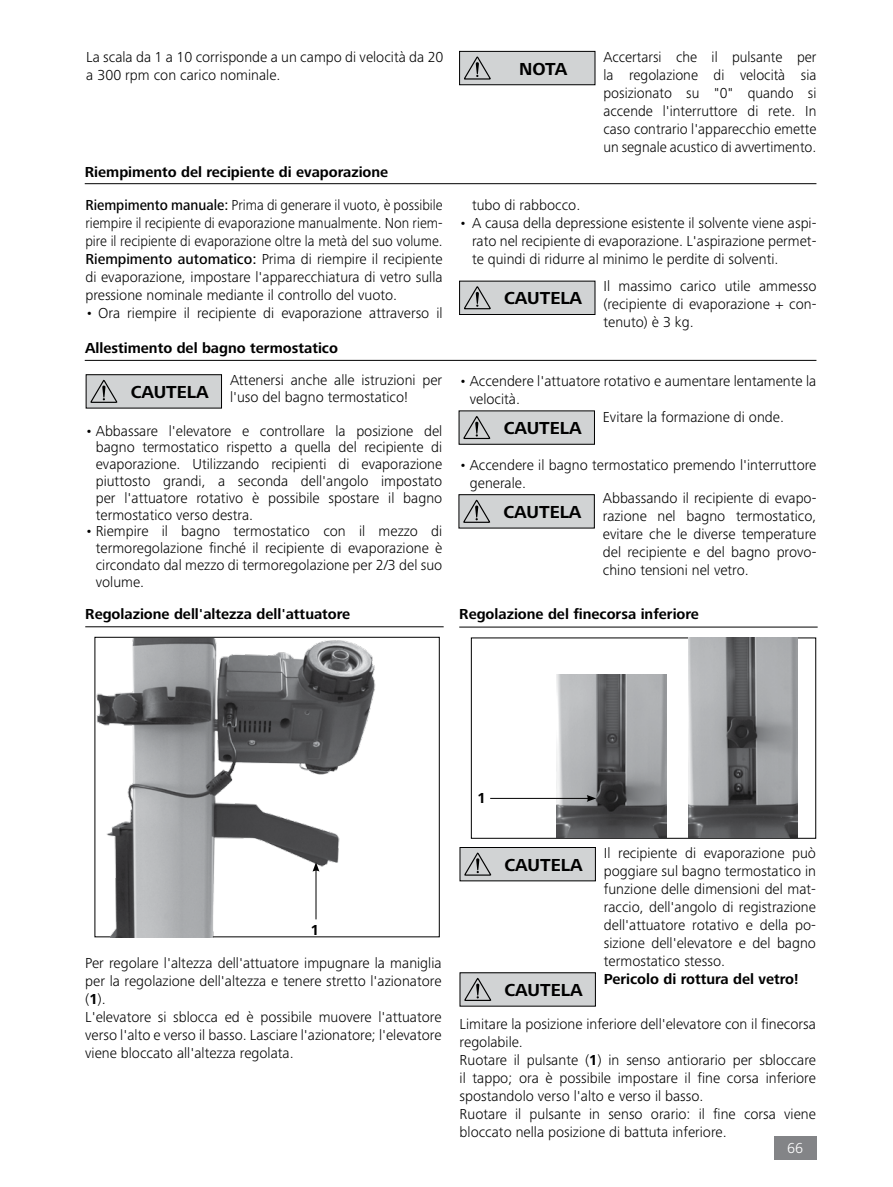
<style>
.page{position:relative;width:893px;height:1187px;background:#fff}
.page>*{position:absolute;margin:0;border:0;box-sizing:border-box;transform-origin:0 0}
.t1{font:700 18px "Frutiger Next IKA";letter-spacing:-.01em;color:#000}
.t2{font:300 15px/18px "Frutiger Next IKA";color:#000;text-align:justify}
.t3{font:300 15px/18px "Frutiger Next IKA";color:#000;text-align:justify;scale:.95 1}
.t4{font:700 15px "Frutiger Next IKA";color:#000}
.t5{font:300 15px "Frutiger Next IKA";color:#fff}
.s1{font-weight:500}
.s2{font-weight:700}
</style>
<div class="page">
<div style="left:774px;top:1135px;width:42px;height:24px;background:#838487"></div>
<div style="left:460px;top:281px;width:135px;height:33px;background:#d1d3d4"></div>
<div style="left:459px;top:281px;width:136px;height:34px;border:1px solid #000"></div>
<svg style="left:464px;top:286px;width:27px;height:24px"></svg>
<div style="left:459px;top:411px;width:135px;height:33px;background:#d1d3d4"></div>
<svg style="left:463px;top:416px;width:27px;height:24px"></svg>
<div style="left:459px;top:494px;width:135px;height:34px;background:#d1d3d4"></div>
<div style="left:459px;top:494px;width:136px;height:34px;border:1px solid #000"></div>
<svg style="left:463px;top:499px;width:27px;height:24px"></svg>
<div style="left:460px;top:847px;width:135px;height:33px;background:#d1d3d4"></div>
<div style="left:460px;top:847px;width:136px;height:34px;border:1px solid #000"></div>
<svg style="left:464px;top:852px;width:27px;height:24px"></svg>
<div style="left:460px;top:972px;width:135px;height:34px;background:#d1d3d4"></div>
<svg style="left:464px;top:977px;width:27px;height:24px"></svg>
<hr style="left:85px;top:183px;width:731px;height:1px;background:#000">
<hr style="left:85px;top:360px;width:731px;height:1px;background:#000">
<hr style="left:85px;top:626px;width:359px;height:1px;background:#000">
<hr style="left:459px;top:626px;width:359px;height:1px;background:#000">
<div style="left:86px;top:375px;width:136px;height:33px;background:#d1d3d4"></div>
<div style="left:86px;top:374px;width:136px;height:34px;border:1px solid #000"></div>
<svg style="left:90px;top:379px;width:27px;height:24px"></svg>
<img style="left:96px;top:638px;width:280px;height:298px">
<hr style="left:316px;top:869px;width:1px;height:50px;background:#000">
<svg style="left:313px;top:862px;width:6px;height:9px"></svg>
<img style="left:557px;top:674px;width:110px;height:163px">
<img style="left:689px;top:637px;width:108px;height:200px">
<hr style="left:490px;top:798px;width:99px;height:1px;background:#000">
<svg style="left:587px;top:794px;width:9px;height:7px"></svg>
<div style="left:460px;top:51px;width:135px;height:34px;background:#d1d3d4"></div>
<div style="left:459px;top:51px;width:136px;height:34px;border:1px solid #000"></div>
<svg style="left:464px;top:56px;width:27px;height:24px"></svg>
<p class="t2" style="left:86px;top:48px;width:359px">La scala da 1 a 10 corrisponde a un campo di velocità da 20 a 300 rpm con carico nominale.</p>
<p class="t1" style="left:519px;top:58px;width:50px">NOTA</p>
<p class="t2" style="left:603px;top:48px;width:214px">Accertarsi che il pulsante per la regolazione di velocità sia posizionato su "0" quando si accende l'interruttore di rete. In caso contrario l'apparecchio emette un segnale acustico di avvertimento.</p>
<p class="t4" style="left:85px;top:163px;width:305px">Riempimento del recipiente di evaporazione</p>
<p class="t3" style="left:85px;top:196px;width:377px"><span class="s1">Riempimento manuale:</span> Prima di generare il vuoto, è possibile riempire il recipiente di evaporazione manualmente. Non riem&shy;pire il recipiente di evaporazione oltre la metà del suo volume.<br><span class="s1">Riempimento automatico:</span> Prima di riempire il recipiente di evaporazione, impostare l'apparecchiatura di vetro sulla pressione nominale mediante il controllo del vuoto.</p>
<p class="t2" style="left:85px;top:304px;width:359px">• Ora riempire il recipiente di evaporazione attraverso il</p>
<p class="t4" style="left:85px;top:340px;width:254px">Allestimento del bagno termostatico</p>
<p class="t2" style="left:230px;top:372px;width:214px;line-height:16.8px">Attenersi anche alle istruzioni per l'uso del bagno termostatico!</p>
<p class="t2" style="left:96px;top:422px;width:348px;line-height:16.8px;text-indent:-11px">• Abbassare l'elevatore e controllare la posizione del bagno termostatico rispetto a quella del recipiente di evaporazione. Utilizzando recipienti di evaporazione piuttosto grandi, a seconda dell'angolo impostato per l'attuatore rotativo è possibile spostare il bagno termostatico verso destra.</p>
<p class="t2" style="left:96px;top:523px;width:348px;line-height:16.8px;text-indent:-11px">• Riempire il bagno termostatico con il mezzo di termoregolazione finché il recipiente di evaporazione è circondato dal mezzo di termoregolazione per 2/3 del suo volume.</p>
<p class="t1" style="left:131px;top:381px;width:79px">CAUTELA</p>
<p class="t2" style="left:472px;top:196px;width:110px">tubo di rabbocco.</p>
<p class="t2" style="left:472px;top:214px;width:346px;text-indent:-13px">• A causa della depressione esistente il solvente viene aspi&shy;rato nel recipiente di evaporazione. L'aspirazione permet&shy;te quindi di ridurre al minimo le perdite di solventi.</p>
<p class="t2" style="left:603px;top:277px;width:214px">Il massimo carico utile ammesso (recipiente di evaporazione + con&shy;tenuto) è 3 kg.</p>
<p class="t1" style="left:504px;top:288px;width:79px">CAUTELA</p>
<p class="t2" style="left:459px;top:372px;width:359px">• Accendere l'attuatore rotativo e aumentare lentamente la</p>
<p class="t2" style="left:470px;top:390px;width:52px">velocità.</p>
<p class="t2" style="left:603px;top:408px;width:183px">Evitare la formazione di onde.</p>
<p class="t2" style="left:470px;top:456px;width:348px;text-indent:-11px">• Accendere il bagno termostatico premendo l'interruttore generale.</p>
<p class="t2" style="left:603px;top:489px;width:215px">Abbassando il recipiente di evapo&shy;razione nel bagno termostatico, evitare che le diverse temperature del recipiente e del bagno provo&shy;chino tensioni nel vetro.</p>
<p class="t1" style="left:504px;top:418px;width:79px">CAUTELA</p>
<p class="t1" style="left:504px;top:501px;width:79px">CAUTELA</p>
<p class="t4" style="left:85px;top:605px;width:267px">Regolazione dell'altezza dell'attuatore</p>
<p class="t4" style="left:459px;top:605px;width:241px">Regolazione del finecorsa inferiore</p>
<p class="t4" style="left:311px;top:921px;width:10px">1</p>
<p class="t2" style="left:85px;top:954px;width:358px;text-align:left">Per regolare l'altezza dell'attuatore impugnare la maniglia per la regolazione dell'altezza e tenere stretto l'azionatore (<span class="s2">1</span>).<br>L'elevatore si sblocca ed è possibile muovere l'attuatore verso l'alto e verso il basso. Lasciare l'azionatore; l'elevatore viene bloccato all'altezza regolata.</p>
<p class="t4" style="left:477px;top:789px;width:10px">1</p>
<p class="t2" style="left:604px;top:843px;width:214px">Il recipiente di evaporazione può poggiare sul bagno termostatico in funzione delle dimensioni del mat&shy;raccio, dell'angolo di registrazione dell'attuatore rotativo e della po&shy;sizione dell'elevatore e del bagno termostatico stesso.</p>
<p class="t4" style="left:604px;top:970px;width:196px">Pericolo di rottura del vetro!</p>
<p class="t2" style="left:460px;top:1014px;width:358px;text-align:left">Limitare la posizione inferiore dell'elevatore con il finecorsa regolabile.<br>Ruotare il pulsante (<span class="s2">1</span>) in senso antiorario per sbloccare il tappo; ora è possibile impostare il fine corsa inferiore spostandolo verso l'alto e verso il basso.<br>Ruotare il pulsante in senso orario: il fine corsa viene bloccato nella posizione di battuta inferiore.</p>
<p class="t1" style="left:505px;top:854px;width:79px">CAUTELA</p>
<p class="t1" style="left:505px;top:979px;width:79px">CAUTELA</p>
<p class="t5" style="left:787px;top:1139px;width:17px">66</p>
</div>
